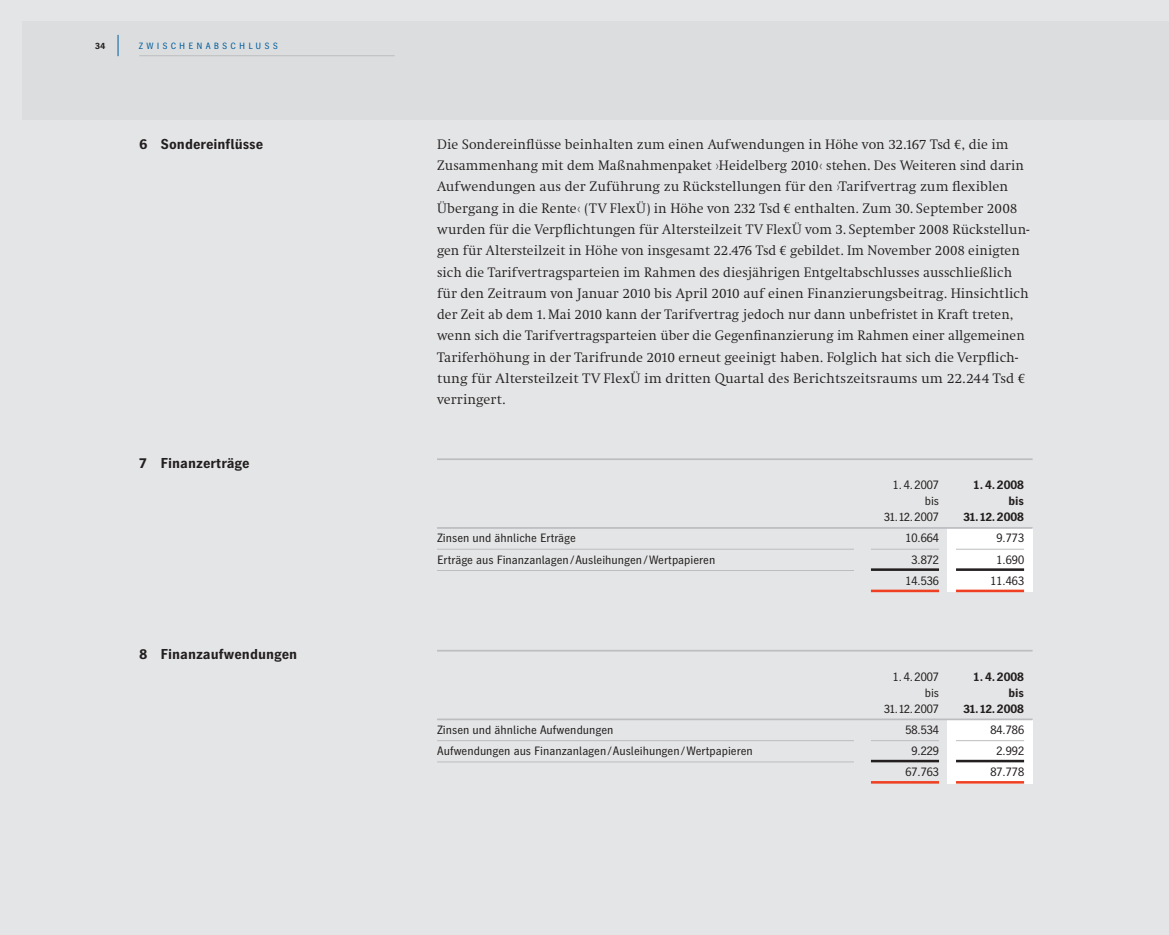
<style>
.page{position:relative;width:1169px;height:935px;background:#fff}
.page>*{position:absolute;margin:0;border:0;box-sizing:border-box;transform-origin:0 0}
.t1{font:14.25px/21.3px "HD Antiqua NM";color:#231f20}
.t2{font:700 14.25px "HD Gothic Prop NM";color:#231f20}
.t3{font:12px "HD Gothic Prop NM";color:#231f20}
.t4{font:12px "HD Gothic Tab NM";color:#231f20}
.t5{font:700 12px "HD Gothic Prop NM";color:#231f20}
.t6{font:700 12px "HD Gothic Tab NM";color:#231f20}
.t7{font:9px "HD Gothic Prop NM";letter-spacing:.35em;color:#005e9d}
.t8{font:700 9px "HD Gothic Prop NM";color:#231f20}
.s1{font-family:"Heidelberg Antiqua"}
.s2{font-family:"HD Gothic Tab NM"}
</style>
<div class="page">
<div style="left:0;top:0;width:1168px;height:934px;background:#e4e5e6"></div>
<div style="left:22px;top:21px;width:1146px;height:99px;background:#dcddde"></div>
<hr style="left:139px;top:55px;width:255px;height:1px;background:#bbbdc0">
<svg style="left:118px;top:35px;width:1px;height:21px"></svg>
<div style="left:947px;top:529px;width:85px;height:63px;background:#fff"></div>
<hr style="left:437px;top:458px;width:595px;height:2px;background:#bbbdc0">
<hr style="left:437px;top:527px;width:595px;height:2px;background:#bbbdc0">
<hr style="left:956px;top:548px;width:68px;height:1px;background:#bbbdc0">
<hr style="left:871px;top:548px;width:68px;height:1px;background:#bbbdc0">
<hr style="left:437px;top:548px;width:417px;height:1px;background:#bbbdc0">
<hr style="left:956px;top:568px;width:68px;height:3px;background:#231f20">
<hr style="left:871px;top:568px;width:68px;height:3px;background:#231f20">
<hr style="left:437px;top:570px;width:417px;height:1px;background:#bbbdc0">
<hr style="left:956px;top:589px;width:68px;height:3px;background:#ef4023">
<hr style="left:871px;top:589px;width:68px;height:3px;background:#ef4023">
<div style="left:947px;top:720px;width:85px;height:63px;background:#fff"></div>
<hr style="left:437px;top:649px;width:595px;height:2px;background:#bbbdc0">
<hr style="left:437px;top:718px;width:595px;height:2px;background:#bbbdc0">
<hr style="left:956px;top:740px;width:68px;height:1px;background:#bbbdc0">
<hr style="left:871px;top:740px;width:68px;height:1px;background:#bbbdc0">
<hr style="left:437px;top:740px;width:417px;height:1px;background:#bbbdc0">
<hr style="left:956px;top:759px;width:68px;height:3px;background:#231f20">
<hr style="left:871px;top:759px;width:68px;height:3px;background:#231f20">
<hr style="left:437px;top:761px;width:417px;height:1px;background:#bbbdc0">
<hr style="left:956px;top:781px;width:68px;height:2px;background:#ef4023">
<hr style="left:871px;top:781px;width:68px;height:2px;background:#ef4023">
<p class="t8" style="left:95px;top:42px;width:12px">34</p>
<p class="t7" style="left:139px;top:42px;width:140px">ZWISCHENABSCHLUSS</p>
<p class="t2" style="left:139px;top:139px;width:126px">6 Sondereinflüsse</p>
<p class="t1" style="left:437px;top:135px;width:594px">Die Sondereinflüsse beinhalten zum einen Aufwendungen in Höhe von 32.167 Tsd <span class="s1">€</span>, die im Zusammenhang mit dem Maßnahmenpaket ›Heidelberg 2010‹ stehen. Des Weiteren sind darin Aufwendungen aus der Zuführung zu Rückstellungen für den ›Tarifvertrag zum flexiblen Übergang in die Rente‹ (TV FlexÜ) in Höhe von 232 Tsd <span class="s1">€</span> enthalten. Zum 30. September 2008 wurden für die Verpflichtungen für Altersteilzeit TV FlexÜ vom 3. September 2008 Rückstellun&shy;gen für Altersteilzeit in Höhe von insgesamt 22.476 Tsd <span class="s1">€</span> gebildet. Im November 2008 einigten sich die Tarifvertragsparteien im Rahmen des diesjährigen Entgeltabschlusses ausschließlich für den Zeitraum von Januar 2010 bis April 2010 auf einen Finanzierungsbeitrag. Hinsichtlich der Zeit ab dem 1. Mai 2010 kann der Tarifvertrag jedoch nur dann unbefristet in Kraft treten, wenn sich die Tarifvertragsparteien über die Gegenfinanzierung im Rahmen einer allgemeinen Tariferhöhung in der Tarifrunde 2010 erneut geeinigt haben. Folglich hat sich die Verpflich&shy;tung für Altersteilzeit TV FlexÜ im dritten Quartal des Berichtszeitsraums um 22.244 Tsd <span class="s1">€ </span>verringert.</p>
<p class="t2" style="left:139px;top:458px;width:112px">7 Finanzerträge</p>
<p class="t2" style="left:139px;top:649px;width:159px">8 Finanzaufwendungen</p>
<p class="t4" style="left:892px;top:480px;width:48px">1. 4.2007</p>
<p class="t6" style="left:973px;top:480px;width:52px">1. 4.2008</p>
<p class="t3" style="left:924px;top:496px;width:16px">bis</p>
<p class="t5" style="left:1008px;top:496px;width:17px">bis</p>
<p class="t3" style="left:884px;top:512px;width:56px">31.12.<span class="s2">2007</span></p>
<p class="t5" style="left:963px;top:512px;width:62px">31.12.<span class="s2">2008</span></p>
<p class="t3" style="left:437px;top:534px;width:140px">Zinsen und ähnliche Erträge</p>
<p class="t4" style="left:905px;top:534px;width:35px">10.664</p>
<p class="t4" style="left:996px;top:534px;width:29px">9.773</p>
<p class="t3" style="left:437px;top:555px;width:280px">Erträge aus Finanzanlagen/Ausleihungen/Wertpapieren</p>
<p class="t4" style="left:911px;top:555px;width:29px">3.872</p>
<p class="t4" style="left:996px;top:555px;width:29px">1.690</p>
<p class="t4" style="left:905px;top:576px;width:35px">14.536</p>
<p class="t4" style="left:990px;top:576px;width:35px">11.463</p>
<p class="t4" style="left:892px;top:672px;width:48px">1. 4.2007</p>
<p class="t6" style="left:973px;top:672px;width:52px">1. 4.2008</p>
<p class="t3" style="left:924px;top:688px;width:16px">bis</p>
<p class="t5" style="left:1008px;top:688px;width:17px">bis</p>
<p class="t3" style="left:884px;top:704px;width:56px">31.12.<span class="s2">2007</span></p>
<p class="t5" style="left:963px;top:704px;width:62px">31.12.<span class="s2">2008</span></p>
<p class="t3" style="left:437px;top:725px;width:178px">Zinsen und ähnliche Aufwendungen</p>
<p class="t4" style="left:905px;top:725px;width:35px">58.534</p>
<p class="t4" style="left:990px;top:725px;width:35px">84.786</p>
<p class="t3" style="left:437px;top:746px;width:317px">Aufwendungen aus Finanzanlagen/Ausleihungen/Wertpapieren</p>
<p class="t4" style="left:911px;top:746px;width:29px">9.229</p>
<p class="t4" style="left:996px;top:746px;width:29px">2.992</p>
<p class="t4" style="left:905px;top:767px;width:35px">67.763</p>
<p class="t4" style="left:990px;top:767px;width:35px">87.778</p>
</div>
